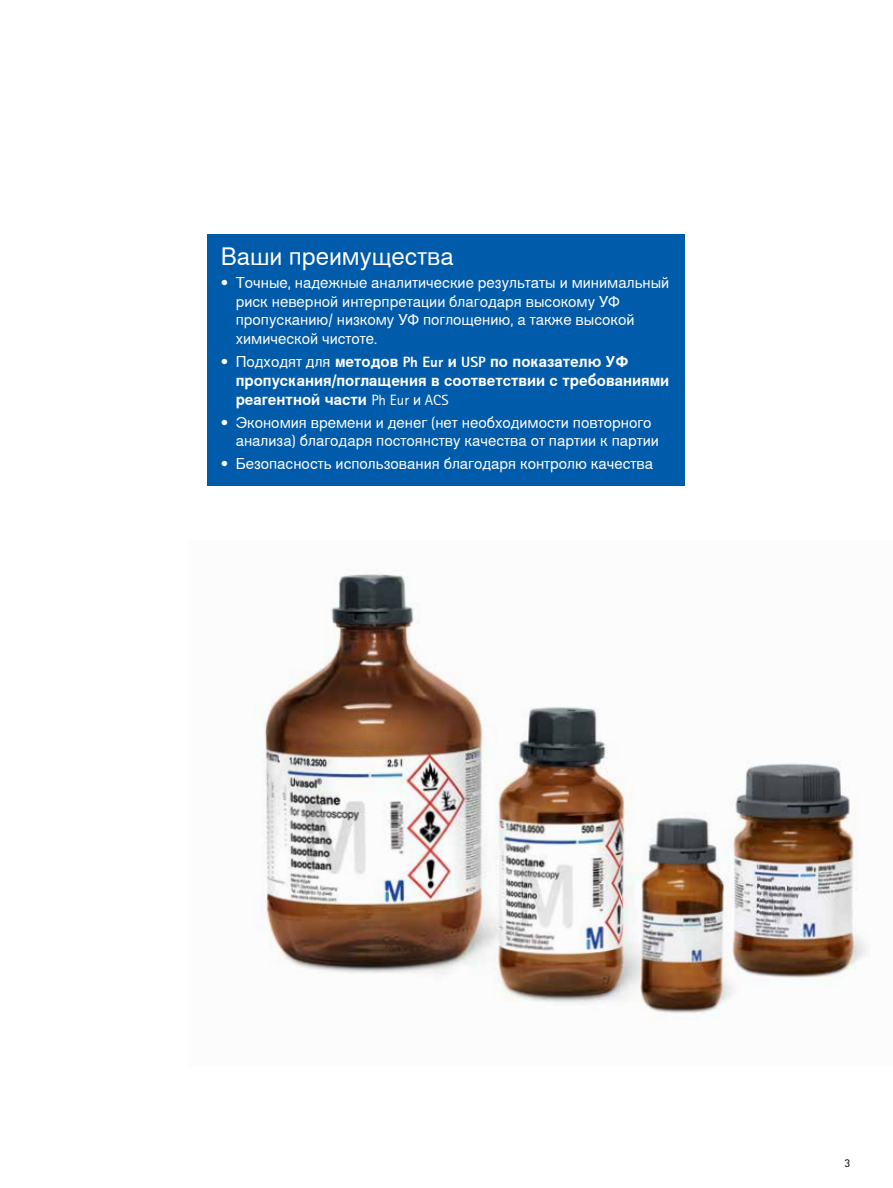
<style>
.page{position:relative;width:893px;height:1188px;background:#fff}
.page>*{position:absolute;margin:0;border:0;box-sizing:border-box;transform-origin:0 0}
.t1{font:24px "Merck Sans Serif";color:#fff}
.t2{font:15px/18.8px "Merck Sans Serif";color:#fff}
.t3{font:800 15px/18.8px "Merck Sans Serif";color:#fff}
.t4{font:12px "Merck Sans Serif";color:#000}
.s1{font-weight:400}
</style>
<div class="page">
<img style="left:255px;top:573px;width:612px;height:441px">
<div style="left:208px;top:234px;width:477px;height:251px;background:#005baa"></div>
<h1 class="t1" style="left:221px;top:243px;width:234px">Ваши преимущества</h1>
<p class="t2" style="left:236px;top:273px;width:435px;text-indent:-15px">• Точные, надежные аналитические результаты и минимальный риск неверной интерпретации благодаря высокому УФ пропусканию/ низкому УФ поглощению, а также высокой химической чистоте.</p>
<p class="t3" style="left:236px;top:353px;width:435px;text-indent:-15px"><span class="s1">• Подходят для</span> методов Ph Eur и USP по показателю УФ пропускания/поглащения в соответствии с требованиями реагентной части <span class="s1">Ph Eur и ACS</span></p>
<p class="t2" style="left:236px;top:413px;width:425px;text-indent:-15px">• Экономия времени и денег (нет необходимости повторного анализа) благодаря постоянству качества от партии к партии</p>
<p class="t2" style="left:221px;top:455px;width:434px">• Безопасность использования благодаря контролю качества</p>
<p class="t4" style="left:844px;top:1156px;width:7px">3</p>
</div>
